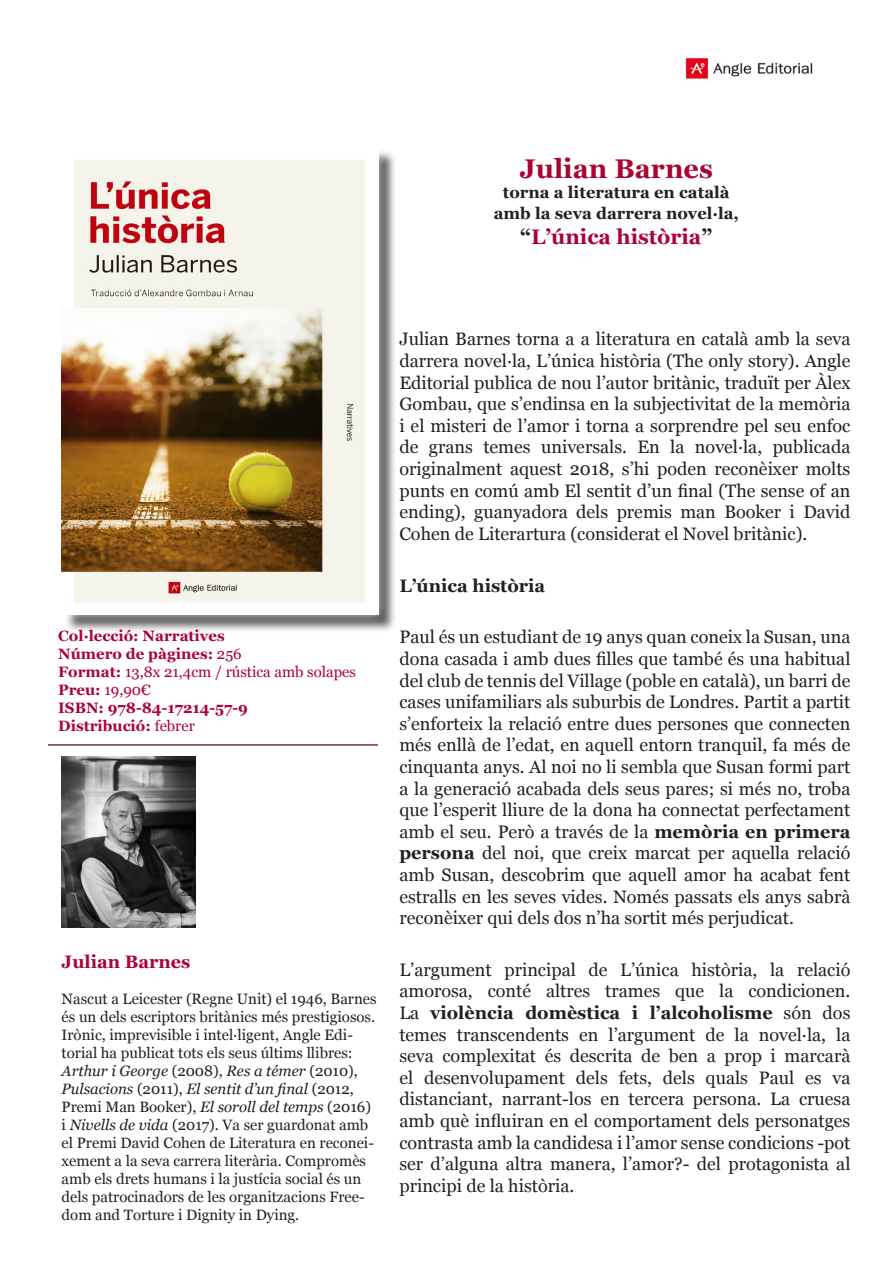
<style>
.page{position:relative;width:893px;height:1263px;background:#fff}
.page>*{position:absolute;margin:0;border:0;box-sizing:border-box;transform-origin:0 0}
.t1{font:700 27px "Georgia";color:#ab0333}
.t2{font:700 21px "Georgia";color:#ab0333}
.t3{font:18px/21.6px "Georgia";color:#231f20;text-align:justify}
.t4{font:700 18px "Georgia";color:#231f20}
.t5{font:700 18px "Georgia";color:#ab0333}
.t6{font:700 16.5px "Georgia";color:#231f20}
.t7{font:15px/18px "Georgia";color:#231f20}
.t8{font:700 15px "Georgia";color:#ab0333}
.t9{font:15px "Georgia";color:#ab0333}
.s1{color:#231f20}
.s2{font-weight:400}
.s3{font-weight:700}
.s4{font-style:italic}
</style>
<div class="page">
<hr style="left:48px;top:744px;width:330px;height:2px;background:#7b3135">
<img style="left:685px;top:58px;width:128px;height:21px">
<div style="left:64px;top:149px;width:333px;height:484px;background:#231f20;opacity:.75"></div>
<div style="left:52px;top:137px;width:336px;height:487px;background:#fff;opacity:.75"></div>
<img style="left:62px;top:147px;width:316px;height:467px">
<img style="left:62px;top:756px;width:134px;height:171px">
<p class="t1" style="left:520px;top:148px;width:195px">Julian Barnes</p>
<p class="t6" style="left:503px;top:179px;width:228px">torna a literatura en català</p>
<p class="t6" style="left:494px;top:201px;width:247px">amb la seva darrera novel·la,</p>
<p class="t2" style="left:520px;top:221px;width:193px"><span class="s1">“</span>L’única història<span class="s1">”</span></p>
<p class="t8" style="left:58px;top:624px;width:168px">Col·lecció: Narratives</p>
<p class="t8" style="left:58px;top:642px;width:185px">Número de pàgines: <span class="s2">256</span></p>
<p class="t9" style="left:58px;top:661px;width:299px"><span class="s3">Format:</span> 13,8x 21,4cm / rústica amb solapes</p>
<p class="t9" style="left:58px;top:679px;width:94px"><span class="s3">Preu:</span> 19,90€</p>
<p class="t8" style="left:58px;top:696px;width:191px">ISBN: 978-84-17214-57-9</p>
<p class="t8" style="left:58px;top:714px;width:138px">Distribució: <span class="s2">febrer</span></p>
<p class="t5" style="left:62px;top:948px;width:130px">Julian Barnes</p>
<p class="t7" style="left:62px;top:989px;width:316px">Nascut a Leicester (Regne Unit) el 1946, Barnes és un dels escriptors britànics més prestigiosos.<br>Irònic, imprevisible i intel·ligent, Angle Edi&shy;torial ha publicat tots els seus últims llibres:<br><span class="s4">Arthur i George</span> (2008), <span class="s4">Res a témer</span> (2010), <span class="s4">Pulsacions</span> (2011), <span class="s4">El sentit d’un final</span> (2012, Premi Man Booker), <span class="s4">El soroll del temps</span> (2016) i <span class="s4">Nivells de vida</span> (2017). Va ser guardonat amb el Premi David Cohen de Literatura en reconei&shy;xement a la seva carrera literària. Compromès amb els drets humans i la justícia social és un dels patrocinadors de les organitzacions Free&shy;dom and Torture i Dignity in Dying.</p>
<p class="t3" style="left:399px;top:328px;width:453px">Julian Barnes torna a a literatura en català amb la seva darrera novel·la, L’única història (The only story). Angle Editorial publica de nou l’autor britànic, traduït per Àlex Gombau, que s’endinsa en la subjectivitat de la memòria i el misteri de l’amor i torna a sorprendre pel seu enfoc de grans temes universals. En la novel·la, publicada originalment aquest 2018, s’hi poden reconèixer molts punts en comú amb El sentit d’un final (The sense of an ending), guanyadora dels premis man Booker i David Cohen de Literartura (considerat el Novel britànic).</p>
<p class="t4" style="left:399px;top:572px;width:147px">L’única història</p>
<p class="t3" style="left:399px;top:625px;width:453px">Paul és un estudiant de 19 anys quan coneix la Susan, una dona casada i amb dues filles que també és una habitual del club de tennis del Village (poble en català), un barri de cases unifamiliars als suburbis de Londres. Partit a partit s’enforteix la relació entre dues persones que connecten més enllà de l’edat, en aquell entorn tranquil, fa més de cinquanta anys. Al noi no li sembla que Susan formi part a la generació acabada dels seus pares; si més no, troba que l’esperit lliure de la dona ha connectat perfectament amb el seu. Però a través de la <span class="s3">memòria en primera persona</span> del noi, que creix marcat per aquella relació amb Susan, descobrim que aquell amor ha acabat fent estralls en les seves vides. Només passats els anys sabrà reconèixer qui dels dos n’ha sortit més perjudicat.</p>
<p class="t3" style="left:399px;top:958px;width:453px">L’argument principal de L’única història, la relació amorosa, conté altres trames que la condicionen.<br>La <span class="s3">violència domèstica i l’alcoholisme</span> són dos temes transcendents en l’argument de la novel·la, la seva complexitat és descrita de ben a prop i marcarà el desenvolupament dels fets, dels quals Paul es va distanciant, narrant-los en tercera persona. La cruesa amb què influiran en el comportament dels personatges contrasta amb la candidesa i l’amor sense condicions -pot ser d’alguna altra manera, l’amor?- del protagonista al principi de la història.</p>
</div>
